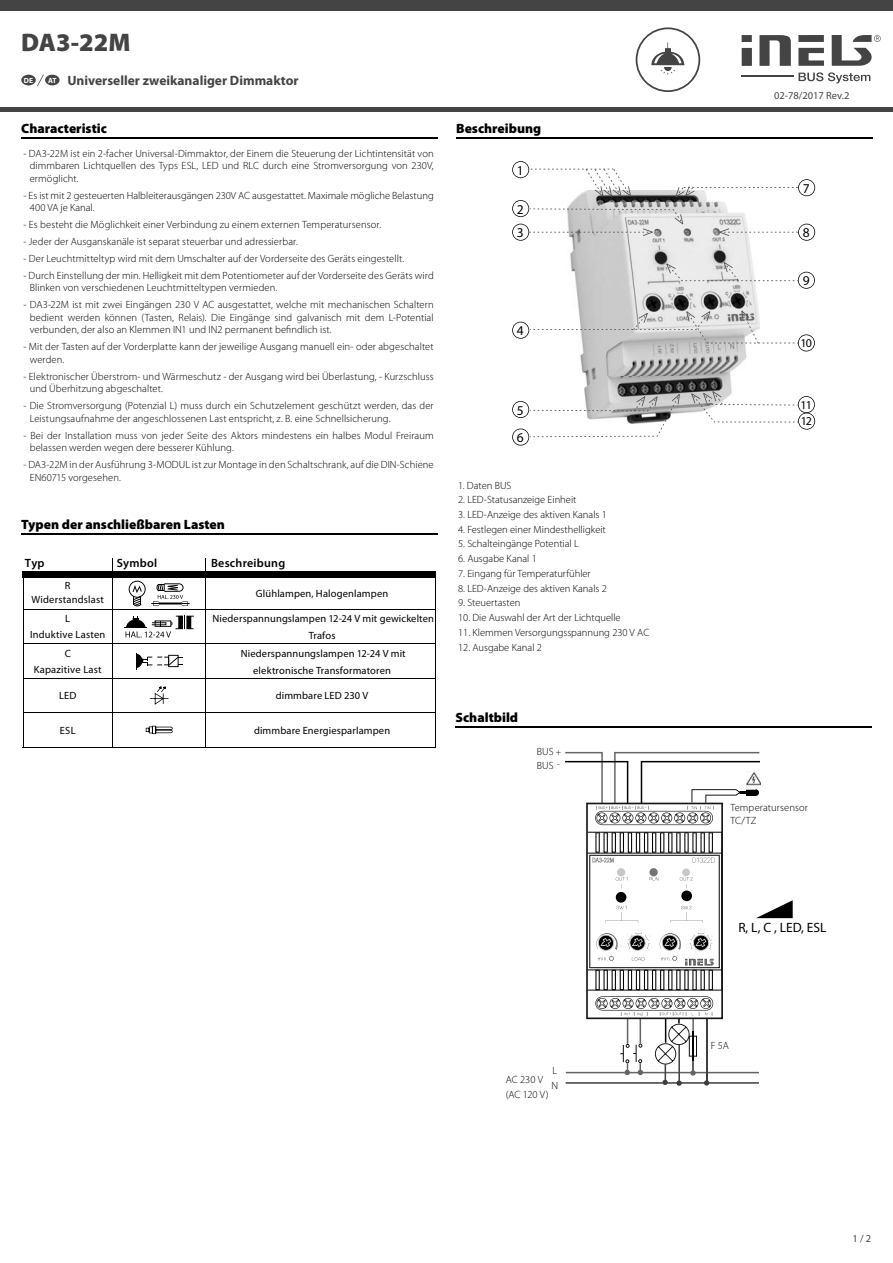
<style>
.page{position:relative;width:893px;height:1263px;background:#fff}
.page>*{position:absolute;margin:0;border:0;box-sizing:border-box;transform-origin:0 0}
.t1{font:900 25.5px "Myriad Pro";color:#444}
.t2{font:900 13.5px "Myriad Pro";color:#000}
.t3{font:700 13.5px "Myriad Pro";color:#444}
.t4{font:13.5px/23.5px "Myriad Pro";color:#000}
.t5{font:600 12px "Myriad Pro";letter-spacing:.02em;color:#000}
.t6{font:12px "Myriad Pro";color:#000}
.t7{font:300 10.5px/12.6px "Myriad Pro";letter-spacing:.005em;color:#000}
.t8{font:10.5px/17.4px "Myriad Pro";letter-spacing:.015em;color:#000;text-align:center}
.t9{font:10.5px "Myriad Pro";color:#444}
.t10{font:300 9px/11.6px "Myriad Pro";color:#000}
.t11{font:700 7.5px "Myriad Pro";color:#fff}
</style>
<div class="page">
<div style="left:0;top:0;width:893px;height:11px;background:#444"></div>
<hr style="left:0;top:108px;width:893px;height:4px;background:#444">
<div style="left:21px;top:75px;width:15px;height:10px;background:#444;border-radius:50%"></div>
<div style="left:742px;top:48px;width:10px;height:18px;background:#444"></div>
<svg style="left:759px;top:35px;width:32px;height:31px"></svg>
<svg style="left:798px;top:48px;width:26px;height:18px"></svg>
<div style="left:798px;top:35px;width:26px;height:7px;background:#444"></div>
<div style="left:742px;top:35px;width:10px;height:7px;background:#444"></div>
<svg style="left:832px;top:35px;width:49px;height:31px"></svg>
<hr style="left:742px;top:76px;width:52px;height:1px;background:#444">
<svg style="left:799px;top:72px;width:71px;height:11px"></svg>
<svg style="left:636px;top:27px;width:64px;height:65px"></svg>
<hr style="left:21px;top:137px;width:416px;height:2px;background:#000">
<hr style="left:456px;top:137px;width:417px;height:2px;background:#000">
<hr style="left:455px;top:726px;width:417px;height:2px;background:#000">
<img style="left:570px;top:241px;width:189px;height:172px">
<svg style="left:512px;top:394px;width:168px;height:52px"></svg>
<svg style="left:512px;top:161px;width:303px;height:80px"></svg>
<svg style="left:691px;top:391px;width:124px;height:39px"></svg>
<svg style="left:666px;top:262px;width:149px;height:27px"></svg>
<svg style="left:512px;top:311px;width:303px;height:40px"></svg>
<svg style="left:565px;top:752px;width:228px;height:334px"></svg>
<svg style="left:112px;top:558px;width:1px;height:14px"></svg>
<div style="left:23px;top:572px;width:413px;height:6px;background:#000"></div>
<hr style="left:23px;top:578px;width:1px;height:31px;background:#000">
<hr style="left:112px;top:578px;width:1px;height:31px;background:#000">
<hr style="left:206px;top:578px;width:1px;height:31px;background:#000">
<hr style="left:435px;top:578px;width:1px;height:31px;background:#000">
<hr style="left:23px;top:609px;width:89px;height:1px;background:#000">
<hr style="left:23px;top:610px;width:1px;height:33px;background:#000">
<hr style="left:112px;top:609px;width:94px;height:1px;background:#000">
<hr style="left:112px;top:610px;width:1px;height:33px;background:#000">
<hr style="left:206px;top:609px;width:230px;height:1px;background:#000">
<hr style="left:206px;top:610px;width:1px;height:33px;background:#000">
<hr style="left:435px;top:610px;width:1px;height:33px;background:#000">
<hr style="left:23px;top:643px;width:89px;height:1px;background:#000">
<hr style="left:23px;top:644px;width:1px;height:34px;background:#000">
<hr style="left:112px;top:643px;width:94px;height:1px;background:#000">
<hr style="left:112px;top:644px;width:1px;height:34px;background:#000">
<hr style="left:206px;top:643px;width:230px;height:1px;background:#000">
<hr style="left:206px;top:644px;width:1px;height:34px;background:#000">
<hr style="left:435px;top:644px;width:1px;height:34px;background:#000">
<hr style="left:23px;top:678px;width:89px;height:1px;background:#000">
<hr style="left:23px;top:679px;width:1px;height:33px;background:#000">
<hr style="left:112px;top:678px;width:94px;height:1px;background:#000">
<hr style="left:112px;top:679px;width:1px;height:33px;background:#000">
<hr style="left:206px;top:678px;width:230px;height:1px;background:#000">
<hr style="left:206px;top:679px;width:1px;height:33px;background:#000">
<hr style="left:435px;top:679px;width:1px;height:33px;background:#000">
<hr style="left:23px;top:712px;width:89px;height:1px;background:#000">
<hr style="left:23px;top:713px;width:1px;height:34px;background:#000">
<hr style="left:112px;top:712px;width:94px;height:1px;background:#000">
<hr style="left:112px;top:713px;width:1px;height:34px;background:#000">
<hr style="left:206px;top:712px;width:230px;height:1px;background:#000">
<hr style="left:206px;top:713px;width:1px;height:34px;background:#000">
<hr style="left:435px;top:713px;width:1px;height:34px;background:#000">
<hr style="left:23px;top:747px;width:413px;height:1px;background:#000">
<svg style="left:129px;top:581px;width:61px;height:25px"></svg>
<svg style="left:124px;top:616px;width:70px;height:21px"></svg>
<svg style="left:136px;top:653px;width:47px;height:16px"></svg>
<svg style="left:150px;top:686px;width:18px;height:19px"></svg>
<svg style="left:146px;top:726px;width:27px;height:8px"></svg>
<hr style="left:21px;top:534px;width:416px;height:1px;background:#000">
<div style="left:45px;top:75px;width:15px;height:10px;background:#444;border-radius:50%"></div>
<svg style="left:37px;top:74px;width:7px;height:12px"></svg>
<h1 class="t1" style="left:21px;top:33px;width:111px">DA3-22M</h1>
<p class="t11" style="left:24px;top:78px;width:11px">DE</p>
<p class="t3" style="left:48px;top:75px;width:252px"><sup>AT</sup> Universeller zweikanaliger Dimmaktor</p>
<p class="t2" style="left:21px;top:124px;width:87px">Characteristic</p>
<p class="t2" style="left:456px;top:124px;width:87px">Beschreibung</p>
<p class="t7" style="left:30px;top:148px;width:405px;text-align:justify;text-indent:-6px">- DA3-22M ist ein 2-facher Universal-Dimmaktor, der Einem die Steuerung der Lichtintensität von dimmbaren Lichtquellen des Typs ESL, LED und RLC durch eine Stromversorgung von 230V, ermöglicht.</p>
<p class="t7" style="left:30px;top:190px;width:405px;text-indent:-6px">- Es ist mit 2 gesteuerten Halbleiterausgängen 230V AC ausgestattet. Maximale mögliche Belastung<br>400 VA je Kanal.</p>
<p class="t7" style="left:23px;top:219px;width:359px">- Es besteht die Möglichkeit einer Verbindung zu einem externen Temperatursensor.</p>
<p class="t7" style="left:23px;top:236px;width:276px">- Jeder der Ausganskanäle ist separat steuerbar und adressierbar.</p>
<p class="t7" style="left:23px;top:253px;width:382px">- Der Leuchtmitteltyp wird mit dem Umschalter auf der Vorderseite des Geräts eingestellt.</p>
<p class="t7" style="left:30px;top:270px;width:405px;text-indent:-6px">- Durch Einstellung der min. Helligkeit mit dem Potentiometer auf der Vorderseite des Geräts wird<br>Blinken von verschiedenen Leuchtmitteltypen vermieden.</p>
<p class="t7" style="left:30px;top:299px;width:405px;text-align:justify;text-indent:-6px">- DA3-22M ist mit zwei Eingängen 230 V AC ausgestattet, welche mit mechanischen Schaltern bedient werden können (Tasten, Relais). Die Eingänge sind galvanisch mit dem L-Potential verbunden, der also an Klemmen IN1 und IN2 permanent befindlich ist.</p>
<p class="t7" style="left:30px;top:342px;width:405px;text-indent:-6px">- Mit der Tasten auf der Vorderplatte kann der jeweilige Ausgang manuell ein- oder abgeschaltet werden.</p>
<p class="t7" style="left:30px;top:371px;width:405px;text-indent:-6px">- Elektronischer Überstrom- und Wärmeschutz - der Ausgang wird bei Überlastung, - Kurzschluss und Überhitzung abgeschaltet.</p>
<p class="t7" style="left:30px;top:400px;width:405px;text-indent:-6px">- Die Stromversorgung (Potenzial L) muss durch ein Schutzelement geschützt werden, das der<br>Leistungsaufnahme der angeschlossenen Last entspricht, z. B. eine Schnellsicherung.</p>
<p class="t7" style="left:30px;top:430px;width:405px;text-indent:-6px">- Bei der Installation muss von jeder Seite des Aktors mindestens ein halbes Modul Freiraum belassen werden wegen dere besserer Kühlung.</p>
<p class="t7" style="left:30px;top:459px;width:405px;text-indent:-6px">- DA3-22M in der Ausführung 3-MODUL ist zur Montage in den Schaltschrank, auf die DIN-Schiene<br>EN60715 vorgesehen.</p>
<p class="t2" style="left:21px;top:519px;width:205px">Typen der anschließbaren Lasten</p>
<p class="t5" style="left:25px;top:558px;width:21px">Typ</p>
<p class="t5" style="left:117px;top:558px;width:42px">Symbol</p>
<p class="t5" style="left:211px;top:558px;width:76px">Beschreibung</p>
<p class="t8" style="left:65px;top:578px;width:7px">R</p>
<p class="t8" style="left:31px;top:591px;width:74px">Widerstandslast</p>
<p class="t8" style="left:30px;top:627px;width:77px">Induktive Lasten</p>
<p class="t8" style="left:34px;top:662px;width:69px">Kapazitive Last</p>
<p class="t8" style="left:65px;top:611px;width:6px">L</p>
<p class="t8" style="left:65px;top:646px;width:8px">C</p>
<p class="t8" style="left:59px;top:688px;width:19px">LED</p>
<p class="t8" style="left:60px;top:723px;width:17px">ESL</p>
<p class="t8" style="left:256px;top:586px;width:134px">Glühlampen, Halogenlampen</p>
<p class="t8" style="left:212px;top:611px;width:223px">Niederspannungslampen 12-24 V mit gewickelten<br>Trafos<br>Niederspannungslampen 12-24 V mit elektronische Transformatoren</p>
<p class="t8" style="left:276px;top:688px;width:94px">dimmbare LED 230 V</p>
<p class="t8" style="left:254px;top:723px;width:138px">dimmbare Energiesparlampen</p>
<p class="t4" style="left:517px;top:160px;width:8px">1</p>
<p class="t4" style="left:517px;top:199px;width:8px">2<br>3</p>
<p class="t4" style="left:517px;top:320px;width:8px">4</p>
<p class="t4" style="left:517px;top:398px;width:8px;line-height:27.6px">5<br>6</p>
<p class="t7" style="left:458px;top:480px;width:55px">1. Daten BUS</p>
<p class="t7" style="left:458px;top:494px;width:120px">2. LED-Statusanzeige Einheit</p>
<p class="t7" style="left:458px;top:509px;width:150px">3. LED-Anzeige des aktiven Kanals 1</p>
<p class="t7" style="left:458px;top:524px;width:149px">4. Festlegen einer Mindesthelligkeit</p>
<p class="t7" style="left:458px;top:539px;width:122px">5. Schalteingänge Potential L</p>
<p class="t7" style="left:458px;top:553px;width:80px">6. Ausgabe Kanal 1</p>
<p class="t7" style="left:458px;top:568px;width:134px">7. Eingang für Temperaturfühler</p>
<p class="t7" style="left:458px;top:583px;width:150px">8. LED-Anzeige des aktiven Kanals 2</p>
<p class="t7" style="left:458px;top:598px;width:64px">9. Steuertasten</p>
<p class="t7" style="left:458px;top:612px;width:164px">10. Die Auswahl der Art der Lichtquelle</p>
<p class="t7" style="left:458px;top:627px;width:193px">11. Klemmen Versorgungsspannung 230 V AC</p>
<p class="t7" style="left:458px;top:642px;width:85px">12. Ausgabe Kanal 2</p>
<p class="t2" style="left:455px;top:713px;width:64px">Schaltbild</p>
<p class="t7" style="left:537px;top:746px;width:18px;line-height:13.6px">BUS<br>BUS</p>
<p class="t10" style="left:556px;top:747px;width:7px">+ -</p>
<p class="t7" style="left:552px;top:1064px;width:8px;line-height:15.1px">L<br>N</p>
<p class="t7" style="left:506px;top:1073px;width:44px;line-height:15.1px">AC 230 V (AC 120 V)</p>
<p class="t9" style="left:774px;top:91px;width:77px">02-78/2017 Rev.2</p>
<p class="t4" style="left:803px;top:178px;width:8px">7</p>
<p class="t4" style="left:803px;top:222px;width:8px">8</p>
<p class="t4" style="left:803px;top:270px;width:8px">9</p>
<p class="t6" style="left:800px;top:339px;width:13px">10</p>
<p class="t6" style="left:800px;top:400px;width:13px">11</p>
<p class="t6" style="left:801px;top:417px;width:13px">12</p>
<p class="t7" style="left:730px;top:803px;width:79px">Temperatursensor<br>TC/TZ</p>
<p class="t4" style="left:738px;top:917px;width:90px">R, L, C , LED, ESL</p>
<p class="t7" style="left:711px;top:1041px;width:20px">F 5A</p>
<p class="t9" style="left:852px;top:1234px;width:20px">1 / 2</p>
</div>
